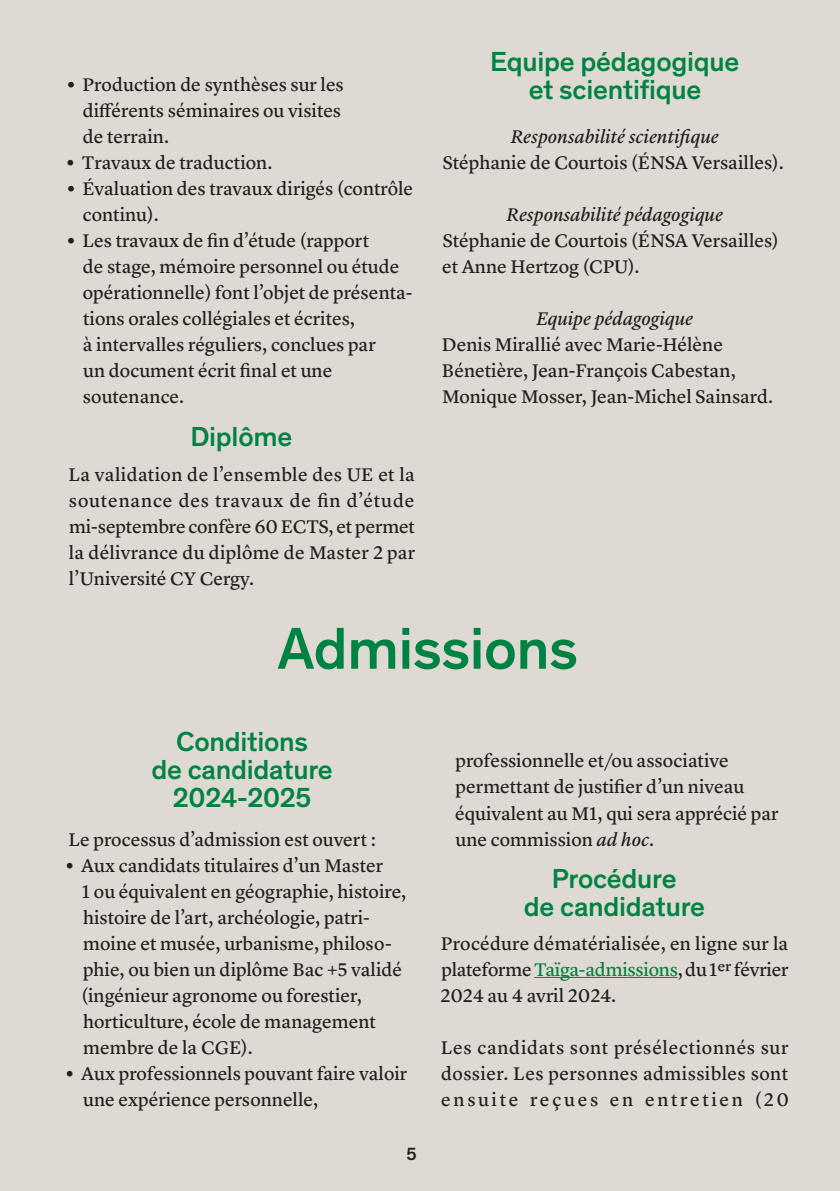
<style>
.page{position:relative;width:840px;height:1191px;background:#fff}
.page>*{position:absolute;margin:0;border:0;box-sizing:border-box;transform-origin:0 0}
._2-Titre_1{font:500 60px "Theinhardt";letter-spacing:-.01em;color:#008242}
._2-Titre_2{font:500 28px/28px "Theinhardt";letter-spacing:-.01em;color:#008242;text-align:center}
._3-Texte_Courant_jus{font:19px/26px "Lyon Text Regular No.2";color:#231f20}
._3-Texte_Courant_ali{font:19px/26px "Lyon Text Regular No.2";color:#231f20}
._3-Titre_4{font:italic 19px "Lyon Text Regular No.2";letter-spacing:-.005em;color:#231f20}
._3-Texte_Courant_jus-2{font:500 18px "Theinhardt";color:#231f20}
.s1{font-family:"Theinhardt";font-weight:500}
.s2{font-style:italic}
.s3{color:#008242}
</style>
<div class="page">
<div style="left:0;top:0;width:839px;height:1191px;background:#dedad3"></div>
<hr style="left:534px;top:977px;width:143px;height:1px;background:#008242">
<p class="_3-Texte_Courant_jus" style="left:83px;top:70px;width:262px;text-indent:-16px"><span class="s1">•</span> Production de synthèses sur les différents séminaires ou visites de terrain.</p>
<p class="_3-Texte_Courant_jus" style="left:67px;top:148px;width:207px"><span class="s1">•</span> Travaux de traduction.</p>
<p class="_3-Texte_Courant_jus" style="left:83px;top:174px;width:332px;text-indent:-16px"><span class="s1">•</span> Évaluation des travaux dirigés (contrôle continu).</p>
<p class="_3-Texte_Courant_jus" style="left:83px;top:226px;width:331px;text-indent:-16px"><span class="s1">•</span> Les travaux de fin d’étude (rapport<br>de stage, mémoire personnel ou étude opérationnelle) font l’objet de présenta&shy;tions orales collégiales et écrites,<br>à intervalles réguliers, conclues par<br>un document écrit final et une soutenance.</p>
<p class="_2-Titre_2" style="left:190px;top:420px;width:103px">Diplôme</p>
<p class="_3-Texte_Courant_jus" style="left:68px;top:460px;width:348px;text-align:justify">La validation de l’ensemble des UE et la soutenance des travaux de fin d’étude mi-septembre confère 60 ECTS, et permet la délivrance du diplôme de Master 2 par l’Université CY Cergy.</p>
<p class="_2-Titre_2" style="left:490px;top:46px;width:251px">Equipe pédagogique et scientifique</p>
<p class="_3-Titre_4" style="left:510px;top:122px;width:209px">Responsabilité scientifique</p>
<p class="_3-Texte_Courant_ali" style="left:442px;top:148px;width:342px">Stéphanie de Courtois (ÉNSA Versailles).</p>
<p class="_3-Titre_4" style="left:506px;top:200px;width:218px">Responsabilité pédagogique</p>
<p class="_3-Texte_Courant_ali" style="left:442px;top:226px;width:338px">Stéphanie de Courtois (ÉNSA Versailles) et Anne Hertzog (CPU).</p>
<p class="_3-Titre_4" style="left:536px;top:304px;width:158px">Equipe pédagogique</p>
<p class="_3-Texte_Courant_ali" style="left:441px;top:330px;width:332px">Denis Mirallié avec Marie-Hélène<br>Bénetière, Jean-François Cabestan,<br>Monique Mosser, Jean-Michel Sainsard.</p>
<p class="_2-Titre_1" style="left:277px;top:604px;width:302px">Admissions</p>
<p class="_2-Titre_2" style="left:151px;top:725px;width:183px">Conditions<br>de candidature<br>2024-2025</p>
<p class="_3-Texte_Courant_ali" style="left:68px;top:824px;width:308px">Le processus d’admission est ouvert :</p>
<p class="_3-Texte_Courant_jus" style="left:81px;top:850px;width:326px;text-indent:-16px"><span class="s1">•</span> Aux candidats titulaires d’un Master<br>1 ou équivalent en géographie, histoire, histoire de l’art, archéologie, patri&shy;moine et musée, urbanisme, philoso&shy;phie, ou bien un diplôme Bac +5 validé (ingénieur agronome ou forestier, horticulture, école de management membre de la CGE).</p>
<p class="_3-Texte_Courant_jus" style="left:83px;top:1058px;width:324px;text-indent:-17px"><span class="s1">•</span> Aux professionnels pouvant faire valoir une expérience personnelle,</p>
<p class="_3-Texte_Courant_jus-2" style="left:406px;top:1140px;width:12px">5</p>
<p class="_3-Texte_Courant_jus" style="left:455px;top:746px;width:323px">professionnelle et/ou associative permettant de justifier d’un niveau équivalent au M1, qui sera apprécié par une commission <span class="s2">ad hoc</span>.</p>
<p class="_2-Titre_2" style="left:523px;top:862px;width:183px">Procédure<br>de candidature</p>
<p class="_3-Texte_Courant_jus" style="left:440px;top:928px;width:349px;text-align:justify">Procédure dématérialisée, en ligne sur la plateforme<span class="s3">Taïga-admissions</span>, du 1er février 2024 au 4 avril 2024.</p>
<p class="_3-Texte_Courant_jus" style="left:440px;top:1032px;width:349px;text-align:justify">Les candidats sont présélectionnés sur dossier. Les personnes admissibles sont ensuite reçues en entretien (20</p>
</div>
